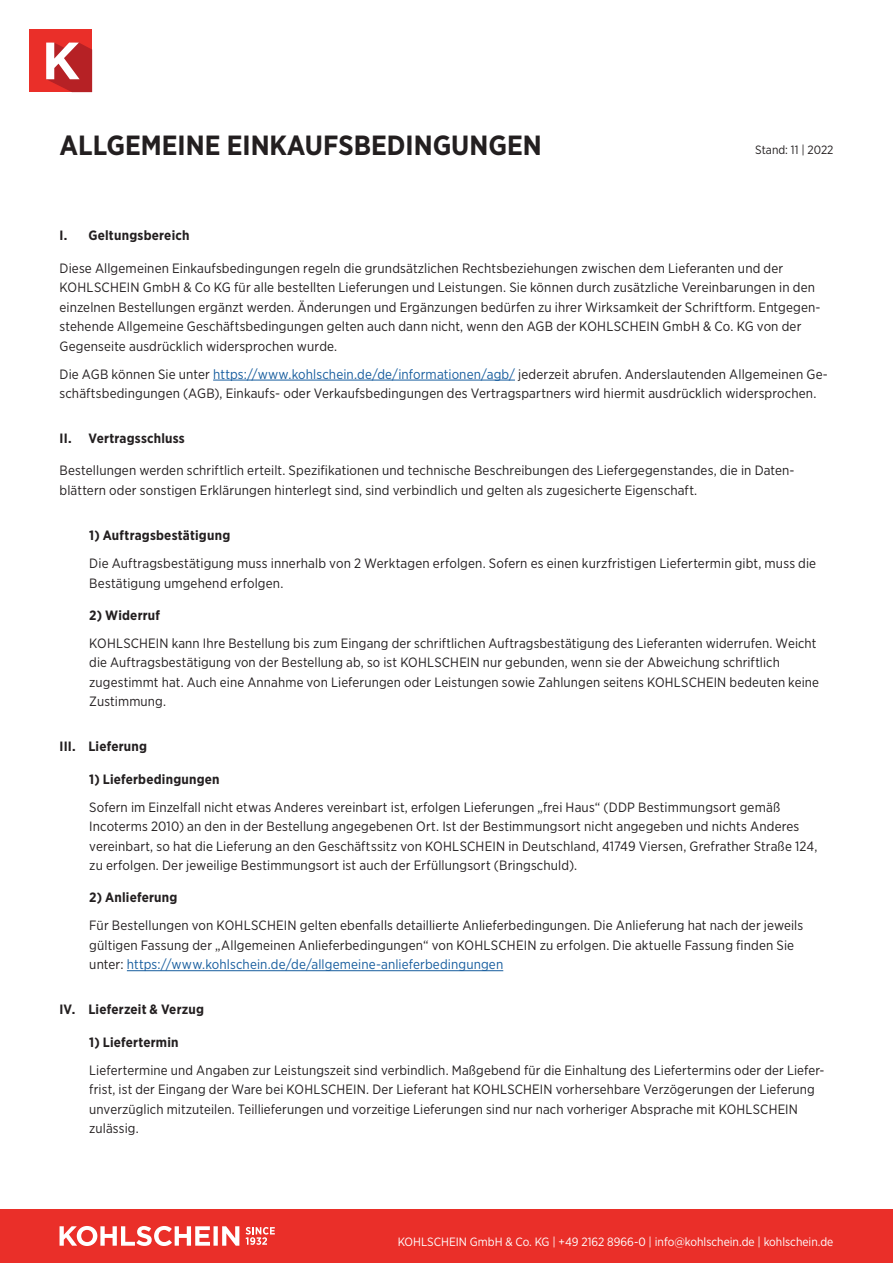
<style>
.page{position:relative;width:893px;height:1263px;background:#fff}
.page>*{position:absolute;margin:0;border:0;box-sizing:border-box;transform-origin:0 0}
.t1{font:700 27.75px "Gotham Narrow";color:#231f20}
.Unterpunkte_Text{font:13.5px/19.5px "Gotham Narrow";letter-spacing:.01em;color:#231f20}
.Unterpunkte_Text_End{font:13.5px/19.5px "Gotham Narrow";letter-spacing:.01em;color:#231f20}
.Grundtext{font:13.5px/19.5px "Gotham Narrow";letter-spacing:.01em;color:#231f20}
.Grundtext_Ende{font:13.5px/19.5px "Gotham Narrow";letter-spacing:.01em;color:#231f20}
.Zwischenueberschrift{font:700 13.5px "Gotham Narrow";letter-spacing:.015em;color:#231f20}
.Ueberschrift{font:700 13.5px "Gotham Narrow";letter-spacing:.015em;color:#231f20}
.t2{font:12px "Gotham Narrow";color:#fff}
.t3{font:12px "Gotham Narrow";color:#231f20}
.s1{color:#175d9e}
</style>
<div class="page">
<div style="left:0;top:1209px;width:893px;height:54px;background:#ea2f29"></div>
<svg style="left:60px;top:1226px;width:179px;height:20px"></svg>
<svg style="left:246px;top:1227px;width:29px;height:18px"></svg>
<div style="left:30px;top:30px;width:62px;height:62px;background:#ea2f29"></div>
<svg style="left:46px;top:43px;width:46px;height:49px;background:#d06365"></svg>
<hr style="left:213px;top:380px;width:302px;height:1px;background:#175d9e">
<hr style="left:127px;top:970px;width:376px;height:1px;background:#175d9e">
<h1 class="t1" style="left:60px;top:127px;width:484px">ALLGEMEINE EINKAUFSBEDINGUNGEN</h1>
<p class="t3" style="left:755px;top:142px;width:80px">Stand: 11 | 2022</p>
<p class="Ueberschrift" style="left:60px;top:227px;width:131px">I. Geltungsbereich</p>
<p class="Grundtext" style="left:60px;top:258px;width:762px">Diese Allgemeinen Einkaufsbedingungen regeln die grundsätzlichen Rechtsbeziehungen zwischen dem Lieferanten und der KOHLSCHEIN GmbH &amp; Co KG für alle bestellten Lieferungen und Leistungen. Sie können durch zusätzliche Vereinbarungen in den einzelnen Bestellungen ergänzt werden. Änderungen und Ergänzungen bedürfen zu ihrer Wirksamkeit der Schriftform. Entgegen&shy;stehende Allgemeine Geschäftsbedingungen gelten auch dann nicht, wenn den AGB der KOHLSCHEIN GmbH &amp; Co. KG von der Gegenseite ausdrücklich widersprochen wurde.</p>
<p class="Grundtext_Ende" style="left:60px;top:364px;width:770px">Die AGB können Sie unter <span class="s1">https://www.kohlschein.de/de/informationen/agb/</span> jederzeit abrufen. Anderslautenden Allgemeinen Ge&shy;schäftsbedingungen (AGB), Einkaufs- oder Verkaufsbedingungen des Vertragspartners wird hiermit ausdrücklich widersprochen.</p>
<p class="Ueberschrift" style="left:60px;top:430px;width:127px">II. Vertragsschluss</p>
<p class="Grundtext_Ende" style="left:60px;top:461px;width:737px">Bestellungen werden schriftlich erteilt. Spezifikationen und technische Beschreibungen des Liefergegenstandes, die in Daten&shy;blättern oder sonstigen Erklärungen hinterlegt sind, sind verbindlich und gelten als zugesicherte Eigenschaft.</p>
<p class="Zwischenueberschrift" style="left:89px;top:527px;width:142px">1) Auftragsbestätigung</p>
<p class="Unterpunkte_Text" style="left:89px;top:553px;width:728px">Die Auftragsbestätigung muss innerhalb von 2 Werktagen erfolgen. Sofern es einen kurzfristigen Liefertermin gibt, muss die<br>Bestätigung umgehend erfolgen.</p>
<p class="Zwischenueberschrift" style="left:89px;top:606px;width:72px">2) Widerruf</p>
<p class="Unterpunkte_Text_End" style="left:89px;top:633px;width:731px">KOHLSCHEIN kann Ihre Bestellung bis zum Eingang der schriftlichen Auftragsbestätigung des Lieferanten widerrufen. Weicht die Auftragsbestätigung von der Bestellung ab, so ist KOHLSCHEIN nur gebunden, wenn sie der Abweichung schriftlich zugestimmt hat. Auch eine Annahme von Lieferungen oder Leistungen sowie Zahlungen seitens KOHLSCHEIN bedeuten keine Zustimmung.</p>
<p class="Ueberschrift" style="left:60px;top:738px;width:89px">III. Lieferung</p>
<p class="Zwischenueberschrift" style="left:89px;top:770px;width:132px">1) Lieferbedingungen</p>
<p class="Unterpunkte_Text" style="left:89px;top:797px;width:730px">Sofern im Einzelfall nicht etwas Anderes vereinbart ist, erfolgen Lieferungen „frei Haus“ (DDP Bestimmungsort gemäß Incoterms 2010) an den in der Bestellung angegebenen Ort. Ist der Bestimmungsort nicht angegeben und nichts Anderes vereinbart, so hat die Lieferung an den Geschäftssitz von KOHLSCHEIN in Deutschland, 41749 Viersen, Grefrather Straße 124, zu erfolgen. Der jeweilige Bestimmungsort ist auch der Erfüllungsort (Bringschuld).</p>
<p class="Zwischenueberschrift" style="left:89px;top:889px;width:90px">2) Anlieferung</p>
<p class="Unterpunkte_Text_End" style="left:89px;top:915px;width:715px">Für Bestellungen von KOHLSCHEIN gelten ebenfalls detaillierte Anlieferbedingungen. Die Anlieferung hat nach der jeweils gültigen Fassung der „Allgemeinen Anlieferbedingungen“ von KOHLSCHEIN zu erfolgen. Die aktuelle Fassung finden Sie unter: <span class="s1">https://www.kohlschein.de/de/allgemeine-anlieferbedingungen</span></p>
<p class="Ueberschrift" style="left:60px;top:1001px;width:146px">IV. Lieferzeit &amp; Verzug</p>
<p class="Zwischenueberschrift" style="left:89px;top:1033px;width:91px">1) Liefertermin</p>
<p class="Unterpunkte_Text" style="left:89px;top:1060px;width:737px">Liefertermine und Angaben zur Leistungszeit sind verbindlich. Maßgebend für die Einhaltung des Liefertermins oder der Liefer&shy;frist, ist der Eingang der Ware bei KOHLSCHEIN. Der Lieferant hat KOHLSCHEIN vorhersehbare Verzögerungen der Lieferung unverzüglich mitzuteilen. Teillieferungen und vorzeitige Lieferungen sind nur nach vorheriger Absprache mit KOHLSCHEIN zulässig.</p>
<p class="t2" style="left:398px;top:1234px;width:437px">KOHLSCHEIN GmbH &amp; Co. KG | +49 2162 8966-0 | info@kohlschein.de | kohlschein.de</p>
</div>
